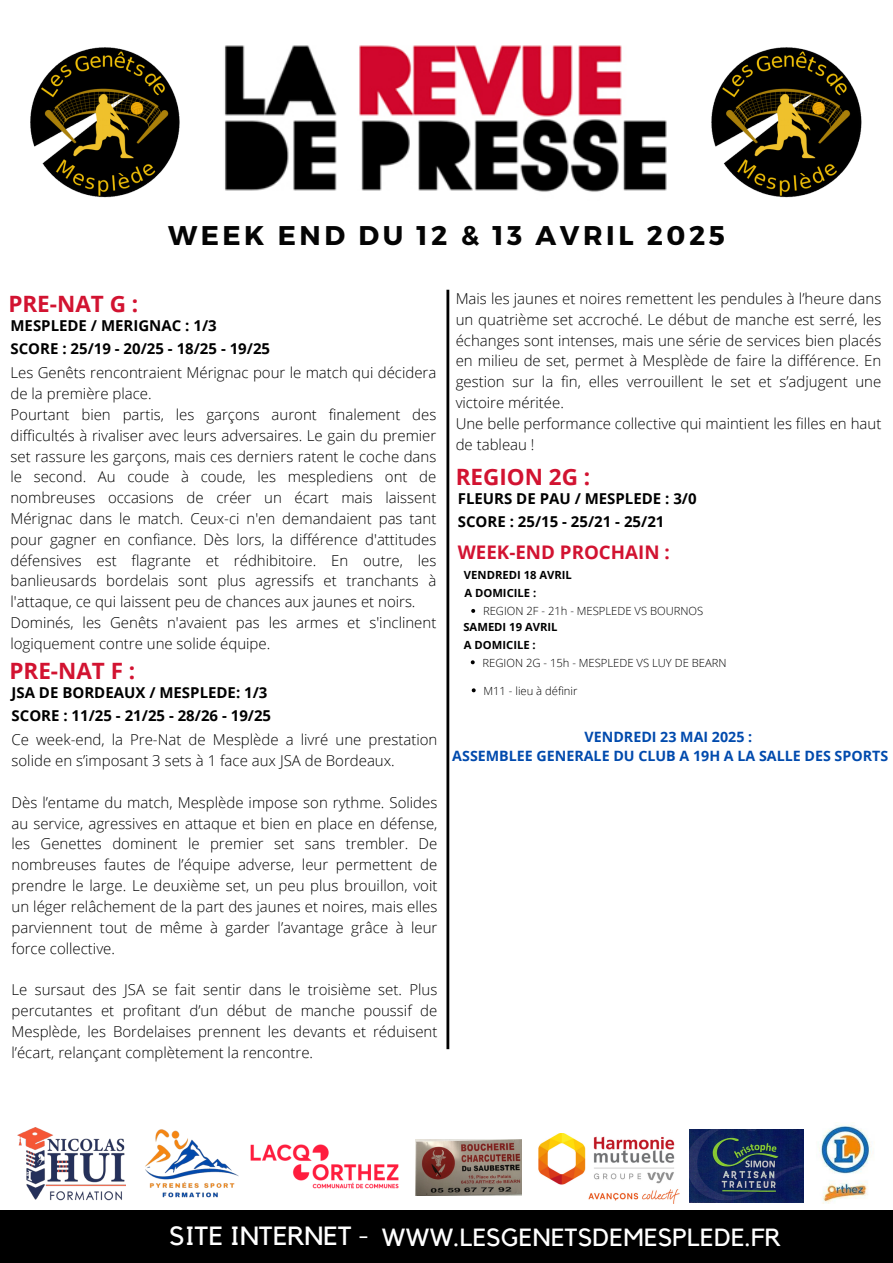
<style>
.page{position:relative;width:893px;height:1263px;background:#fff}
.page>*{position:absolute;margin:0;border:0;box-sizing:border-box;transform-origin:0 0}
.t1{font:700 27.08px "Montserrat";letter-spacing:.13em;color:#040404}
.t2{font:26.25px "Kollektif";color:#fff}
.t3{font:24.75px "Kollektif";letter-spacing:.01em;color:#fff}
.t4{font:700 22.5px "Open Sans";color:#d21331}
.t5{font:700 18.75px "Open Sans";color:#d21331}
.t6{font:300 15px/20.8px "Open Sans";color:#000}
.t7{font:700 15px "Open Sans";color:#000}
.t8{font:700 14.25px/19.6px "Open Sans";color:#004aad;text-align:center}
.t9{font:300 11.25px "Open Sans";color:#000}
.t10{font:700 11.25px "Open Sans";color:#000}
</style>
<div class="page">
<img style="left:224px;top:45px;width:443px;height:147px">
<img style="left:30px;top:47px;width:150px;height:151px">
<img style="left:711px;top:47px;width:151px;height:151px">
<hr style="left:446px;top:290px;width:3px;height:759px;background:#000">
<div style="left:0;top:1210px;width:893px;height:53px;background:#000"></div>
<img style="left:416px;top:1140px;width:105px;height:55px">
<img style="left:538px;top:1133px;width:162px;height:71px">
<img style="left:803px;top:1122px;width:69px;height:82px">
<img style="left:689px;top:1129px;width:114px;height:73px">
<img style="left:250px;top:1144px;width:149px;height:45px">
<img style="left:145px;top:1129px;width:94px;height:69px">
<img style="left:18px;top:1127px;width:108px;height:74px">
<svg style="left:471px;top:660px;width:4px;height:4px"></svg>
<svg style="left:471px;top:609px;width:4px;height:4px"></svg>
<svg style="left:472px;top:688px;width:4px;height:4px"></svg>
<p class="t1" style="left:168px;top:217px;width:558px">WEEK END DU 12 &amp; 13 AVRIL 2025</p>
<h3 class="t4" style="left:8px;top:288px;width:131px">PRE-NAT G :</h3>
<h5 class="t7" style="left:10px;top:315px;width:208px">MESPLEDE / MERIGNAC : 1/3</h5>
<h5 class="t7" style="left:10px;top:337px;width:261px">SCORE : 25/19 - 20/25 - 18/25 - 19/25</h5>
<h1 class="t6" style="left:10px;top:362px;width:427px">Les Genêts rencontraient Mérignac pour le match qui décidera de la première place.<br>Pourtant bien partis, les garçons auront finalement des difficultés à rivaliser avec leurs adversaires. Le gain du premier set rassure les garçons, mais ces derniers ratent le coche dans le second. Au coude à coude, les mesplediens ont de nombreuses occasions de créer un écart mais laissent Mérignac dans le match. Ceux-ci n'en demandaient pas tant pour gagner en confiance. Dès lors, la différence d'attitudes défensives est flagrante et rédhibitoire. En outre, les banlieusards bordelais sont plus agressifs et tranchants à l'attaque, ce qui laissent peu de chances aux jaunes et noirs.<br>Dominés, les Genêts n'avaient pas les armes et s'inclinent logiquement contre une solide équipe.</h1>
<h5 class="t4" style="left:9px;top:655px;width:127px">PRE-NAT F :</h5>
<h6 class="t7" style="left:12px;top:682px;width:257px">JSA DE BORDEAUX / MESPLEDE: 1/3</h6>
<h6 class="t7" style="left:12px;top:705px;width:261px">SCORE : 11/25 - 21/25 - 28/26 - 19/25</h6>
<h6 class="t6" style="left:12px;top:729px;width:427px">Ce week-end, la Pre-Nat de Mesplède a livré une prestation solide en s’imposant 3 sets à 1 face aux JSA de Bordeaux.</h6>
<h3 class="t6" style="left:12px;top:792px;width:427px;text-align:justify">Dès l’entame du match, Mesplède impose son rythme. Solides au service, agressives en attaque et bien en place en défense, les Genettes dominent le premier set sans trembler. De nombreuses fautes de l’équipe adverse, leur permettent de prendre le large. Le deuxième set, un peu plus brouillon, voit un léger relâchement de la part des jaunes et noires, mais elles parviennent tout de même à garder l’avantage grâce à leur force collective.</h3>
<h5 class="t6" style="left:12px;top:979px;width:427px;text-align:justify">Le sursaut des JSA se fait sentir dans le troisième set. Plus percutantes et profitant d’un début de manche poussif de Mesplède, les Bordelaises prennent les devants et réduisent l’écart, relançant complètement la rencontre.</h5>
<h6 class="t6" style="left:456px;top:288px;width:427px">Mais les jaunes et noires remettent les pendules à l’heure dans un quatrième set accroché. Le début de manche est serré, les échanges sont intenses, mais une série de services bien placés en milieu de set, permet à Mesplède de faire la différence. En gestion sur la fin, elles verrouillent le set et s’adjugent une victoire méritée.<br>Une belle performance collective qui maintient les filles en haut de tableau !</h6>
<p class="t4" style="left:456px;top:461px;width:136px">REGION 2G :</p>
<h6 class="t7" style="left:458px;top:488px;width:240px">FLEURS DE PAU / MESPLEDE : 3/0</h6>
<h3 class="t7" style="left:458px;top:511px;width:208px">SCORE : 25/15 - 25/21 - 25/21</h3>
<h5 class="t5" style="left:458px;top:538px;width:213px">WEEK-END PROCHAIN :</h5>
<p class="t10" style="left:464px;top:567px;width:110px">VENDREDI 18 AVRIL</p>
<p class="t10" style="left:464px;top:585px;width:73px">A DOMICILE :</p>
<p class="t9" style="left:483px;top:603px;width:222px">REGION 2F - 21h - MESPLEDE VS BOURNOS</p>
<h5 class="t10" style="left:463px;top:618px;width:96px">SAMEDI 19 AVRIL</h5>
<h4 class="t10" style="left:464px;top:636px;width:73px">A DOMICILE :</h4>
<p class="t9" style="left:482px;top:654px;width:245px">REGION 2G - 15h - MESPLEDE VS LUY DE BEARN</p>
<p class="t9" style="left:483px;top:682px;width:95px">M11 - lieu à définir</p>
<p class="t8" style="left:452px;top:726px;width:437px">VENDREDI 23 MAI 2025 :<br>ASSEMBLEE GENERALE DU CLUB A 19H A LA SALLE DES SPORTS</p>
<p class="t2" style="left:169px;top:1223px;width:201px">SITE INTERNET -</p>
<p class="t3" style="left:382px;top:1226px;width:400px">WWW.LESGENETSDEMESPLEDE.FR</p>
</div>
